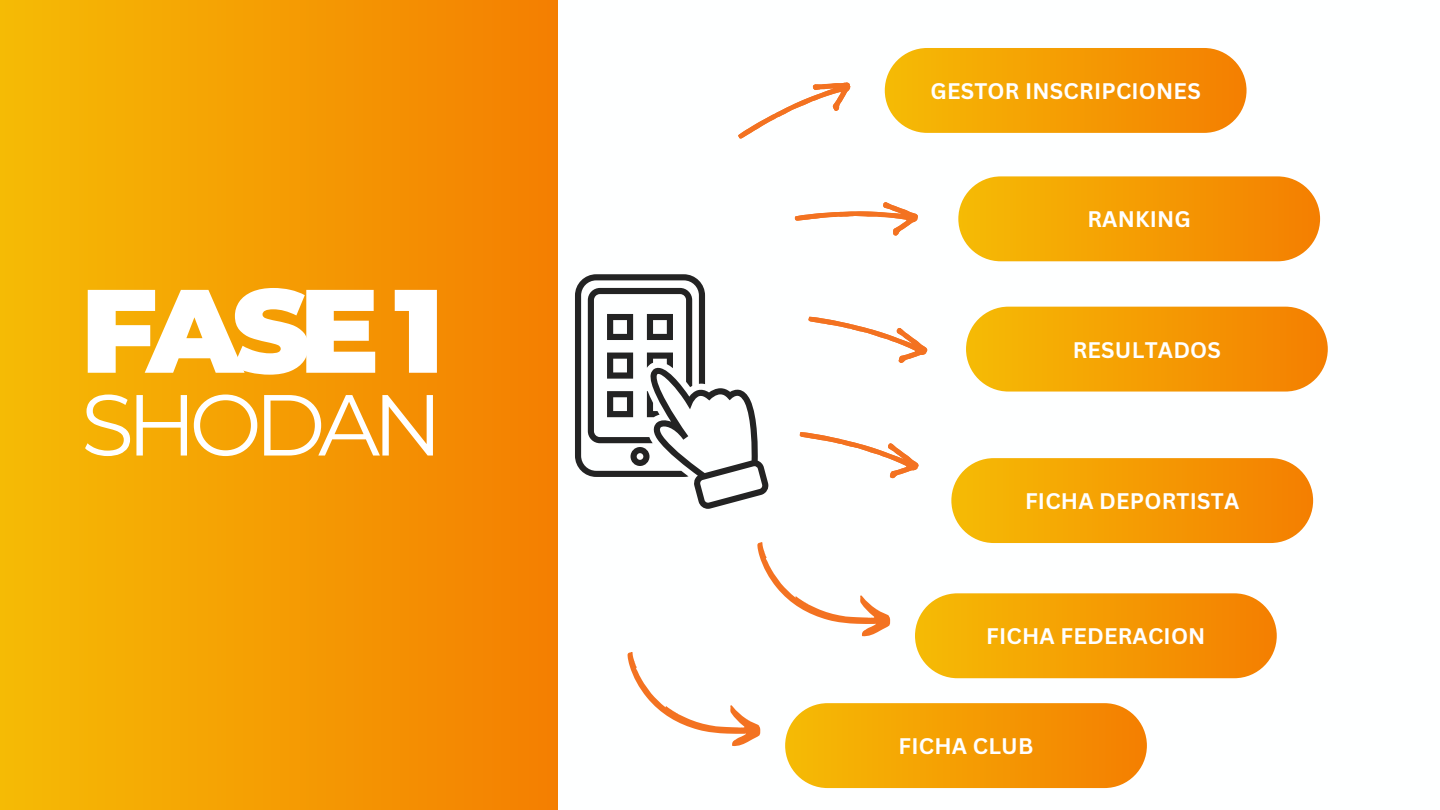
<style>
.page{position:relative;width:1440px;height:810px;background:#fff}
.page>*{position:absolute;margin:0;border:0;box-sizing:border-box;transform-origin:0 0}
.t1{font:900 118.4px "Montserrat";color:#fff}
.t2{font:86.4px "Montserrat";letter-spacing:-.085em;color:#fff}
.t3{font:700 21.9px "Canva Sans";letter-spacing:.01em;color:#fff}
</style>
<div class="page">
<div style="left:0;top:0;width:557px;height:810px;background:linear-gradient(to right,#f5bb05,#f47e01)"></div>
<div style="left:885px;top:48px;width:362px;height:85px;background:linear-gradient(to right,#f5ba04,#f48003);border-radius:42px"></div>
<div style="left:958px;top:176px;width:362px;height:85px;background:linear-gradient(to right,#f5bb06,#f47f01);border-radius:42px"></div>
<div style="left:966px;top:307px;width:362px;height:85px;background:linear-gradient(to right,#f5bb05,#f47f02);border-radius:42px"></div>
<div style="left:951px;top:458px;width:362px;height:85px;background:linear-gradient(to right,#f5bb07,#f47f01);border-radius:42px"></div>
<svg style="left:795px;top:202px;width:123px;height:34px"></svg>
<svg style="left:738px;top:82px;width:113px;height:57px"></svg>
<svg style="left:808px;top:316px;width:120px;height:47px"></svg>
<svg style="left:575px;top:274px;width:193px;height:235px"></svg>
<div style="left:915px;top:593px;width:362px;height:85px;background:linear-gradient(to right,#f5bb05,#f47f02);border-radius:42px"></div>
<div style="left:785px;top:703px;width:362px;height:85px;background:linear-gradient(to right,#f5bb06,#f47f02);border-radius:42px"></div>
<svg style="left:627px;top:542px;width:271px;height:218px"></svg>
<svg style="left:799px;top:432px;width:120px;height:47px"></svg>
<p class="t1" style="left:81px;top:258px;width:364px">FASE 1</p>
<p class="t2" style="left:81px;top:372px;width:363px">SHODAN</p>
<h1 class="t3" style="left:931px;top:76px;width:272px">GESTOR INSCRIPCIONES</h1>
<h2 class="t3" style="left:1087px;top:204px;width:105px">RANKING</h2>
<p class="t3" style="left:1073px;top:334px;width:150px">RESULTADOS</p>
<p class="t3" style="left:1025px;top:486px;width:216px">FICHA DEPORTISTA</p>
<p class="t3" style="left:986px;top:621px;width:221px">FICHA FEDERACION</p>
<p class="t3" style="left:899px;top:731px;width:136px">FICHA CLUB</p>
</div>
